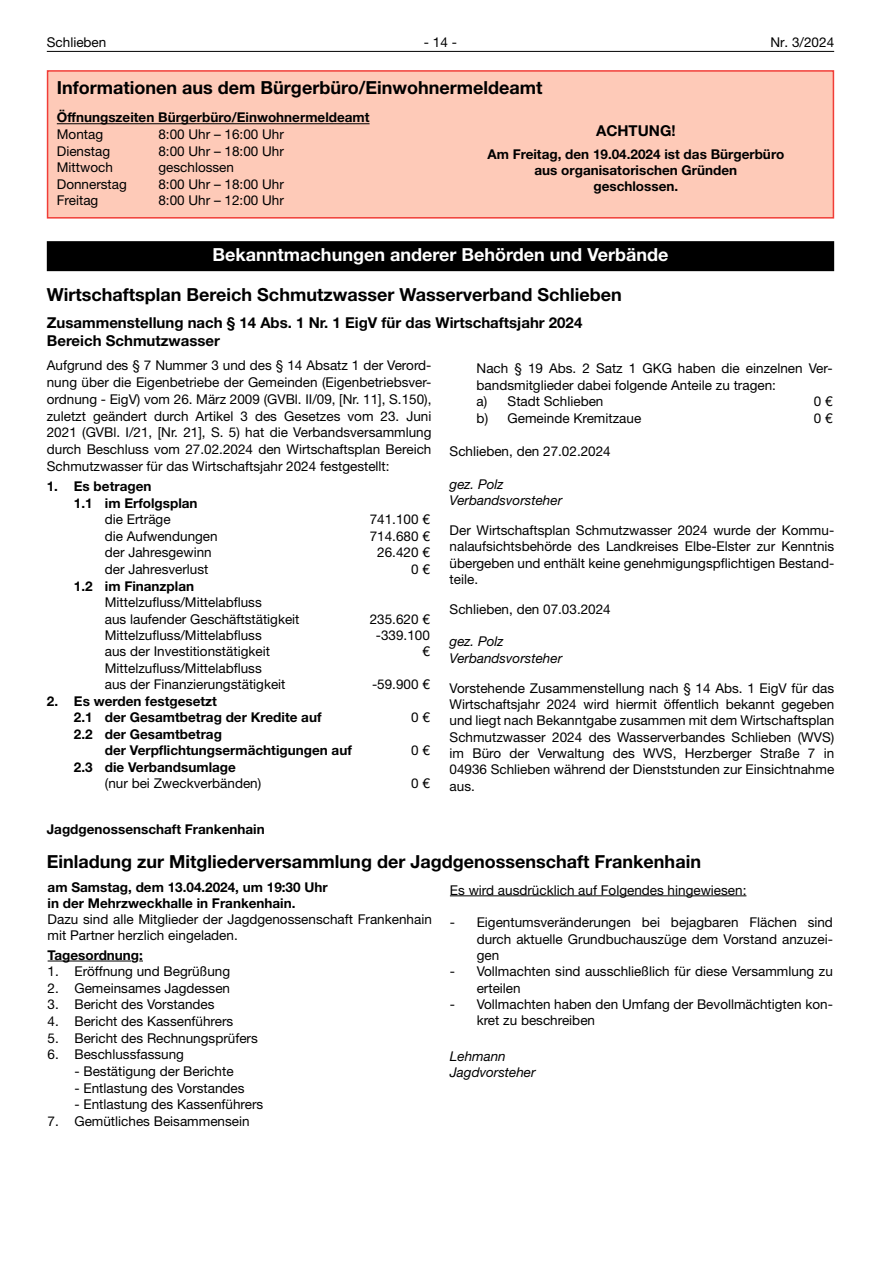
<style>
.page{position:relative;width:881px;height:1263px;background:#fff}
.page>*{position:absolute;margin:0;border:0;box-sizing:border-box;transform-origin:0 0}
.t1{font:700 18px "Helvetica Neue LT";color:#000}
.t2{font:700 18px "Helvetica Neue LT";color:#fff}
.t3{font:700 15px/18px "Helvetica Neue LT";color:#000}
.t4{font:13.5px/16.4px "Helvetica Neue LT";color:#000}
.t5{font:700 13.5px/16.2px "Helvetica Neue LT";color:#000}
.t6{font:italic 13.5px/16.4px "Helvetica Neue LT";color:#000}
</style>
<div class="page">
<hr style="left:47px;top:51px;width:786px;height:1px;background:#000">
<div style="left:48px;top:71px;width:785px;height:147px;background:#fecab8"></div>
<hr style="left:57px;top:123px;width:312px;height:1px;background:#000">
<div style="left:47px;top:70px;width:786px;height:149px;border:2px solid #f13d37"></div>
<div style="left:47px;top:241px;width:786px;height:30px;background:#000"></div>
<hr style="left:48px;top:961px;width:83px;height:1px;background:#000">
<hr style="left:449px;top:895px;width:297px;height:1px;background:#000">
<p class="t4" style="left:47px;top:34px;width:61px">Schlieben</p>
<p class="t4" style="left:424px;top:34px;width:35px">- 14 -</p>
<p class="t4" style="left:770px;top:34px;width:65px">Nr. 3/2024</p>
<h1 class="t1" style="left:57px;top:77px;width:487px">Informationen aus dem Bürgerbüro/Einwohnermeldeamt</h1>
<p class="t5" style="left:57px;top:109px;width:314px">Öffnungszeiten Bürgerbüro/Einwohnermeldeamt</p>
<p class="t4" style="left:57px;top:126px;width:48px">Montag</p>
<p class="t4" style="left:158px;top:126px;width:127px">8:00 Uhr – 16:00 Uhr</p>
<p class="t4" style="left:57px;top:142px;width:55px">Dienstag</p>
<p class="t4" style="left:158px;top:142px;width:127px">8:00 Uhr – 18:00 Uhr</p>
<p class="t4" style="left:57px;top:159px;width:57px">Mittwoch</p>
<p class="t4" style="left:158px;top:159px;width:77px">geschlossen</p>
<p class="t4" style="left:57px;top:176px;width:72px">Donnerstag</p>
<p class="t4" style="left:158px;top:176px;width:127px">8:00 Uhr – 18:00 Uhr</p>
<p class="t4" style="left:57px;top:192px;width:43px">Freitag</p>
<p class="t4" style="left:158px;top:192px;width:127px">8:00 Uhr – 12:00 Uhr</p>
<p class="t3" style="left:596px;top:121px;width:81px">ACHTUNG!</p>
<p class="t5" style="left:487px;top:145px;width:298px;text-align:center">Am Freitag, den 19.04.2024 ist das Bürgerbüro aus organisatorischen Gründen<br>geschlossen.</p>
<h1 class="t2" style="left:212px;top:244px;width:457px">Bekanntmachungen anderer Behörden und Verbände</h1>
<h1 class="t1" style="left:47px;top:283px;width:576px">Wirtschaftsplan Bereich Schmutzwasser Wasserverband Schlieben</h1>
<p class="t3" style="left:47px;top:313px;width:537px">Zusammenstellung nach § 14 Abs. 1 Nr. 1 EigV für das Wirtschaftsjahr 2024<br>Bereich Schmutzwasser</p>
<p class="t4" style="left:47px;top:357px;width:386px;line-height:16.8px;text-align:justify">Aufgrund des § 7 Nummer 3 und des § 14 Absatz 1 der Verord&shy;nung über die Eigenbetriebe der Gemeinden (Eigenbetriebsver&shy;ordnung - EigV) vom 26. März 2009 (GVBl. II/09, [Nr. 11], S.150), zuletzt geändert durch Artikel 3 des Gesetzes vom 23. Juni 2021 (GVBl. I/21, [Nr. 21], S. 5) hat die Verbandsversammlung durch Beschluss vom 27.02.2024 den Wirtschaftsplan Bereich Schmutzwasser für das Wirtschaftsjahr 2024 festgestellt:</p>
<p class="t5" style="left:74px;top:478px;width:125px;line-height:16.6px;text-indent:-27px">1. Es betragen<br>1.1 im Erfolgsplan</p>
<p class="t4" style="left:105px;top:511px;width:67px">die Erträge</p>
<p class="t4" style="left:369px;top:511px;width:62px">741.100 €</p>
<p class="t4" style="left:105px;top:528px;width:114px">die Aufwendungen</p>
<p class="t4" style="left:369px;top:528px;width:62px">714.680 €</p>
<p class="t4" style="left:105px;top:544px;width:108px">der Jahresgewinn</p>
<p class="t4" style="left:377px;top:544px;width:54px">26.420 €</p>
<p class="t4" style="left:105px;top:561px;width:105px">der Jahresverlust</p>
<p class="t4" style="left:411px;top:561px;width:20px">0 €</p>
<p class="t5" style="left:74px;top:577px;width:122px">1.2 im Finanzplan</p>
<p class="t4" style="left:105px;top:594px;width:196px">Mittelzufluss/Mittelabfluss<br>aus laufender Geschäftstätigkeit</p>
<p class="t4" style="left:476px;top:360px;width:357px">Nach § 19 Abs. 2 Satz 1 GKG haben die einzelnen Ver&shy;bandsmitglieder dabei folgende Anteile zu tragen:<br>a) Stadt Schlieben</p>
<p class="t4" style="left:813px;top:393px;width:20px">0 €</p>
<p class="t4" style="left:476px;top:410px;width:166px">b) Gemeinde Kremitzaue</p>
<p class="t4" style="left:813px;top:410px;width:20px">0 €</p>
<p class="t4" style="left:449px;top:443px;width:163px">Schlieben, den 27.02.2024</p>
<p class="t6" style="left:449px;top:475px;width:114px">gez. Polz<br>Verbandsvorsteher</p>
<p class="t4" style="left:449px;top:522px;width:386px;text-align:justify">Der Wirtschaftsplan Schmutzwasser 2024 wurde der Kommu&shy;nalaufsichtsbehörde des Landkreises Elbe-Elster zur Kenntnis übergeben und enthält keine genehmigungspflichtigen Bestand&shy;teile.</p>
<p class="t4" style="left:449px;top:601px;width:163px">Schlieben, den 07.03.2024</p>
<p class="t6" style="left:449px;top:633px;width:114px">gez. Polz<br>Verbandsvorsteher</p>
<p class="t4" style="left:449px;top:679px;width:386px;text-align:justify">Vorstehende Zusammenstellung nach § 14 Abs. 1 EigV für das Wirtschaftsjahr 2024 wird hiermit öffentlich bekannt gegeben und liegt nach Bekanntgabe zusammen mit dem Wirtschaftsplan Schmutzwasser 2024 des Wasserverbandes Schlieben (WVS) im Büro der Verwaltung des WVS, Herzberger Straße 7 in 04936 Schlieben während der Dienststunden zur Einsichtnahme aus.</p>
<p class="t4" style="left:369px;top:610px;width:62px">235.620 €</p>
<p class="t4" style="left:105px;top:627px;width:167px">Mittelzufluss/Mittelabfluss aus der Investitionstätigkeit</p>
<p class="t4" style="left:375px;top:627px;width:56px;text-align:right">-339.100 €</p>
<p class="t4" style="left:105px;top:660px;width:182px">Mittelzufluss/Mittelabfluss aus der Finanzierungstätigkeit</p>
<p class="t4" style="left:372px;top:676px;width:59px">-59.900 €</p>
<p class="t5" style="left:74px;top:692px;width:249px;line-height:16.6px;text-indent:-27px">2. Es werden festgesetzt<br>2.1 der Gesamtbetrag der Kredite auf</p>
<p class="t4" style="left:411px;top:709px;width:20px">0 €</p>
<p class="t5" style="left:105px;top:726px;width:248px;text-indent:-31px">2.2 der Gesamtbetrag<br>der Verpflichtungsermächtigungen auf</p>
<p class="t4" style="left:411px;top:742px;width:20px">0 €</p>
<p class="t5" style="left:74px;top:758px;width:163px">2.3 die Verbandsumlage</p>
<p class="t4" style="left:105px;top:775px;width:158px">(nur bei Zweckverbänden)</p>
<p class="t4" style="left:411px;top:775px;width:20px">0 €</p>
<p class="t5" style="left:47px;top:821px;width:219px">Jagdgenossenschaft Frankenhain</p>
<h1 class="t1" style="left:47px;top:851px;width:655px">Einladung zur Mitgliederversammlung der Jagdgenossenschaft Frankenhain</h1>
<p class="t5" style="left:48px;top:878px;width:281px">am Samstag, dem 13.04.2024, um 19:30 Uhr in der Mehrzweckhalle in Frankenhain.</p>
<p class="t4" style="left:48px;top:911px;width:385px">Dazu sind alle Mitglieder der Jagdgenossenschaft Frankenhain mit Partner herzlich eingeladen.</p>
<p class="t5" style="left:48px;top:946px;width:97px">Tagesordnung:</p>
<p class="t4" style="left:48px;top:963px;width:184px">1. Eröffnung und Begrüßung</p>
<p class="t4" style="left:48px;top:980px;width:184px">2. Gemeinsames Jagdessen</p>
<p class="t4" style="left:48px;top:996px;width:168px">3. Bericht des Vorstandes</p>
<p class="t4" style="left:48px;top:1013px;width:187px">4. Bericht des Kassenführers</p>
<p class="t4" style="left:48px;top:1029px;width:212px">5. Bericht des Rechnungsprüfers</p>
<p class="t4" style="left:48px;top:1046px;width:138px">6. Beschlussfassung</p>
<p class="t4" style="left:74px;top:1063px;width:161px">- Bestätigung der Berichte</p>
<p class="t4" style="left:74px;top:1079px;width:172px">- Entlastung des Vorstandes</p>
<p class="t4" style="left:74px;top:1096px;width:190px">- Entlastung des Kassenführers</p>
<p class="t4" style="left:48px;top:1112px;width:203px">7. Gemütliches Beisammensein</p>
<p class="t4" style="left:449px;top:881px;width:298px">Es wird ausdrücklich auf Folgendes hingewiesen:</p>
<p class="t4" style="left:476px;top:914px;width:357px;text-align:justify;text-indent:-27px">- Eigentumsveränderungen bei bejagbaren Flächen sind durch aktuelle Grundbuchauszüge dem Vorstand anzuzei&shy;gen</p>
<p class="t4" style="left:476px;top:963px;width:357px;text-indent:-27px">- Vollmachten sind ausschließlich für diese Versammlung zu erteilen</p>
<p class="t4" style="left:476px;top:996px;width:357px;text-indent:-27px">- Vollmachten haben den Umfang der Bevollmächtigten kon&shy;kret zu beschreiben</p>
<p class="t6" style="left:449px;top:1048px;width:87px">Lehmann<br>Jagdvorsteher</p>
</div>
